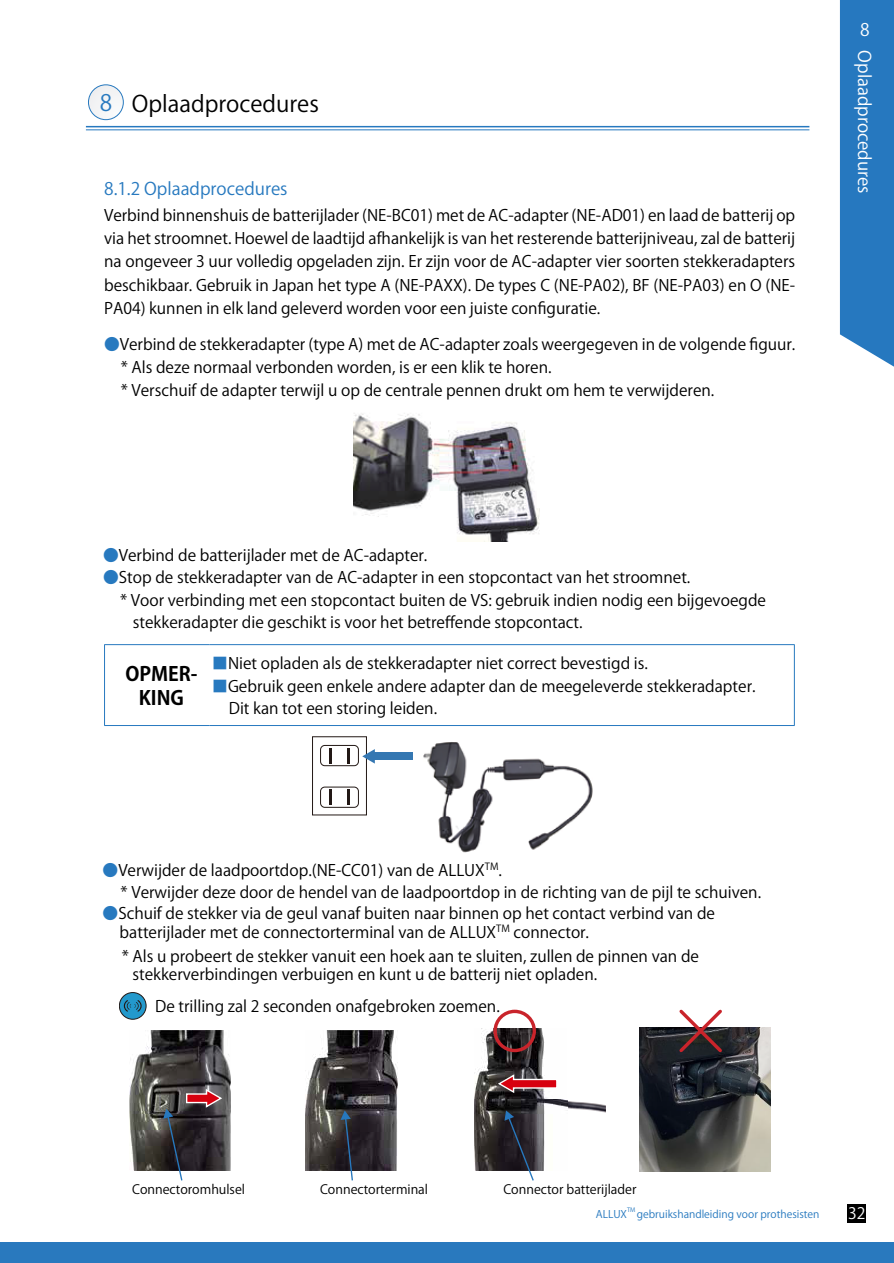
<style>
.page{position:relative;width:894px;height:1263px;background:#fff}
.page>*{position:absolute;margin:0;border:0;box-sizing:border-box;transform-origin:0 0}
.t1{font:22.5px "Koz Go Pr 6 N";color:#000}
.t2{font:700 19.5px/23.4px "Koz Go Pr 6 N";color:#000;text-align:center}
.t3{font:17.25px "Koz Go Pr 6 N";color:#2779bf}
.t4{font:17.25px "Koz Go Pr 6 N";color:#fff}
.t5{font:15.75px/23.2px "Koz Go Pr 6 N";color:#000}
.t6{font:15.75px "Koz Go Pr 6 N";color:#fff}
.t7{font:12.75px "Koz Go Pr 6 N";color:#000}
.t8{font:10.5px "Koz Go Pr 6 N";color:#2779bf}
.t9{font:6px "Koz Go Pr 6 N";color:#2779bf}
.s1{color:#2779bf}
</style>
<div class="page">
<hr style="left:86px;top:126px;width:723px;height:1px;background:#2678bf">
<hr style="left:86px;top:129px;width:723px;height:1px;background:#2678bf">
<div style="left:847px;top:1204px;width:18px;height:18px;background:#000"></div>
<svg style="left:88px;top:85px;width:35px;height:35px"></svg>
<div style="left:88px;top:85px;width:35px;height:35px;border:1px solid #2779bf;border-radius:50%"></div>
<svg style="left:839px;top:0;width:54px;height:366px;background:#3682c3"></svg>
<div style="left:0;top:1241px;width:893px;height:22px;background:#2979be"></div>
<hr style="left:104px;top:644px;width:105px;height:1px;background:#2779bf">
<hr style="left:104px;top:645px;width:1px;height:80px;background:#2779bf">
<hr style="left:209px;top:644px;width:585px;height:1px;background:#2779bf">
<hr style="left:793px;top:645px;width:1px;height:80px;background:#2779bf">
<hr style="left:104px;top:725px;width:105px;height:1px;background:#2779bf">
<hr style="left:209px;top:725px;width:585px;height:1px;background:#2779bf">
<img style="left:353px;top:413px;width:186px;height:128px">
<img style="left:423px;top:742px;width:169px;height:111px">
<div style="left:370px;top:752px;width:43px;height:8px;background:#3477b2"></div>
<svg style="left:312px;top:736px;width:63px;height:79px"></svg>
<div style="left:119px;top:992px;width:27px;height:27px;background:#2399cc;border-radius:50%"></div>
<div style="left:119px;top:992px;width:27px;height:27px;border:1px solid #221815;border-radius:50%"></div>
<svg style="left:124px;top:1000px;width:18px;height:11px"></svg>
<img style="left:305px;top:1030px;width:92px;height:140px">
<img style="left:130px;top:1030px;width:101px;height:140px">
<img style="left:474px;top:1028px;width:130px;height:142px">
<svg style="left:496px;top:1073px;width:62px;height:21px"></svg>
<svg style="left:163px;top:1087px;width:60px;height:93px;background:#51464b"></svg>
<svg style="left:340px;top:1110px;width:14px;height:70px"></svg>
<svg style="left:504px;top:1110px;width:30px;height:70px;background:#40404a"></svg>
<img style="left:639px;top:1027px;width:131px;height:144px">
<div style="left:493px;top:1009px;width:43px;height:43px;border:3px solid #c9242b;border-radius:50%"></div>
<svg style="left:676px;top:1009px;width:48px;height:46px"></svg>
<h1 class="t1" style="left:100px;top:92px;width:221px"><span class="s1">8</span> Oplaadprocedures</h1>
<p class="t3" style="left:104px;top:179px;width:185px">8.1.2 Oplaadprocedures</p>
<p class="t5" style="left:104px;top:204px;width:692px;text-align:justify">Verbind binnenshuis de batterijlader (NE-BC01) met de AC-adapter (NE-AD01) en laad de batterij op via het stroomnet. Hoewel de laadtijd afhankelijk is van het resterende batterijniveau, zal de batterij na ongeveer 3 uur volledig opgeladen zijn. Er zijn voor de AC-adapter vier soorten stekkeradapters beschikbaar. Gebruik in Japan het type A (NE-PAXX). De types C (NE-PA02), BF (NE-PA03) en O (NE-PA04) kunnen in elk land geleverd worden voor een juiste configuratie.</p>
<p class="t5" style="left:121px;top:333px;width:675px;text-indent:-17px"><span class="s1">●</span>Verbind de stekkeradapter (type A) met de AC-adapter zoals weergegeven in de volgende figuur. * Als deze normaal verbonden worden, is er een klik te horen.<br>* Verschuif de adapter terwijl u op de centrale pennen drukt om hem te verwijderen.</p>
<p class="t5" style="left:103px;top:543px;width:325px"><span class="s1">●</span>Verbind de batterijlader met de AC-adapter.</p>
<p class="t5" style="left:103px;top:566px;width:588px"><span class="s1">●</span>Stop de stekkeradapter van de AC-adapter in een stopcontact van het stroomnet.</p>
<p class="t5" style="left:120px;top:588px;width:647px">* Voor verbinding met een stopcontact buiten de VS: gebruik indien nodig een bijgevoegde</p>
<p class="t5" style="left:133px;top:611px;width:451px">stekkeradapter die geschikt is voor het betreffende stopcontact.</p>
<p class="t2" style="left:125px;top:663px;width:74px">OPMER-<br>KING</p>
<p class="t5" style="left:212px;top:652px;width:437px"><span class="s1">■</span>Niet opladen als de stekkeradapter niet correct bevestigd is.</p>
<p class="t5" style="left:229px;top:675px;width:528px;line-height:22.5px;text-indent:-17px"><span class="s1">■</span>Gebruik geen enkele andere adapter dan de meegeleverde stekkeradapter.<br>Dit kan tot een storing leiden.</p>
<p class="t5" style="left:121px;top:859px;width:641px;line-height:21.9px;text-indent:-18px"><span class="s1">●</span>Verwijder de laadpoortdop.(NE-CC01) van de ALLUX<sup>TM</sup>.<br>* Verwijder deze door de hendel van de laadpoortdop in de richting van de pijl te schuiven.</p>
<p class="t5" style="left:120px;top:904px;width:596px;line-height:18.9px;text-indent:-17px"><span class="s1">●</span>Schuif de stekker via de geul vanaf buiten naar binnen op het contact verbind van de batterijlader met de connectorterminal van de ALLUX<sup>TM</sup> connector.</p>
<p class="t5" style="left:132px;top:946px;width:568px;line-height:18.9px;text-indent:-11px">* Als u probeert de stekker vanuit een hoek aan te sluiten, zullen de pinnen van de stekkerverbindingen verbuigen en kunt u de batterij niet opladen.</p>
<p class="t5" style="left:155px;top:995px;width:346px">De trilling zal 2 seconden onafgebroken zoemen.</p>
<p class="t4" style="left:859px;top:20px;width:11px">8</p>
<p class="t4" style="left:874px;top:50px;width:145px;rotate:90deg">Oplaadprocedures</p>
<p class="t7" style="left:132px;top:1181px;width:114px">Connectoromhulsel</p>
<p class="t7" style="left:320px;top:1181px;width:109px">Connectorterminal</p>
<p class="t7" style="left:503px;top:1181px;width:134px">Connector batterijlader</p>
<p class="t8" style="left:595px;top:1207px;width:33px">ALLUX</p>
<p class="t9" style="left:626px;top:1206px;width:10px">TM</p>
<p class="t8" style="left:636px;top:1207px;width:184px">gebruikshandleiding voor prothesisten</p>
<p class="t6" style="left:847px;top:1204px;width:19px">32</p>
</div>
